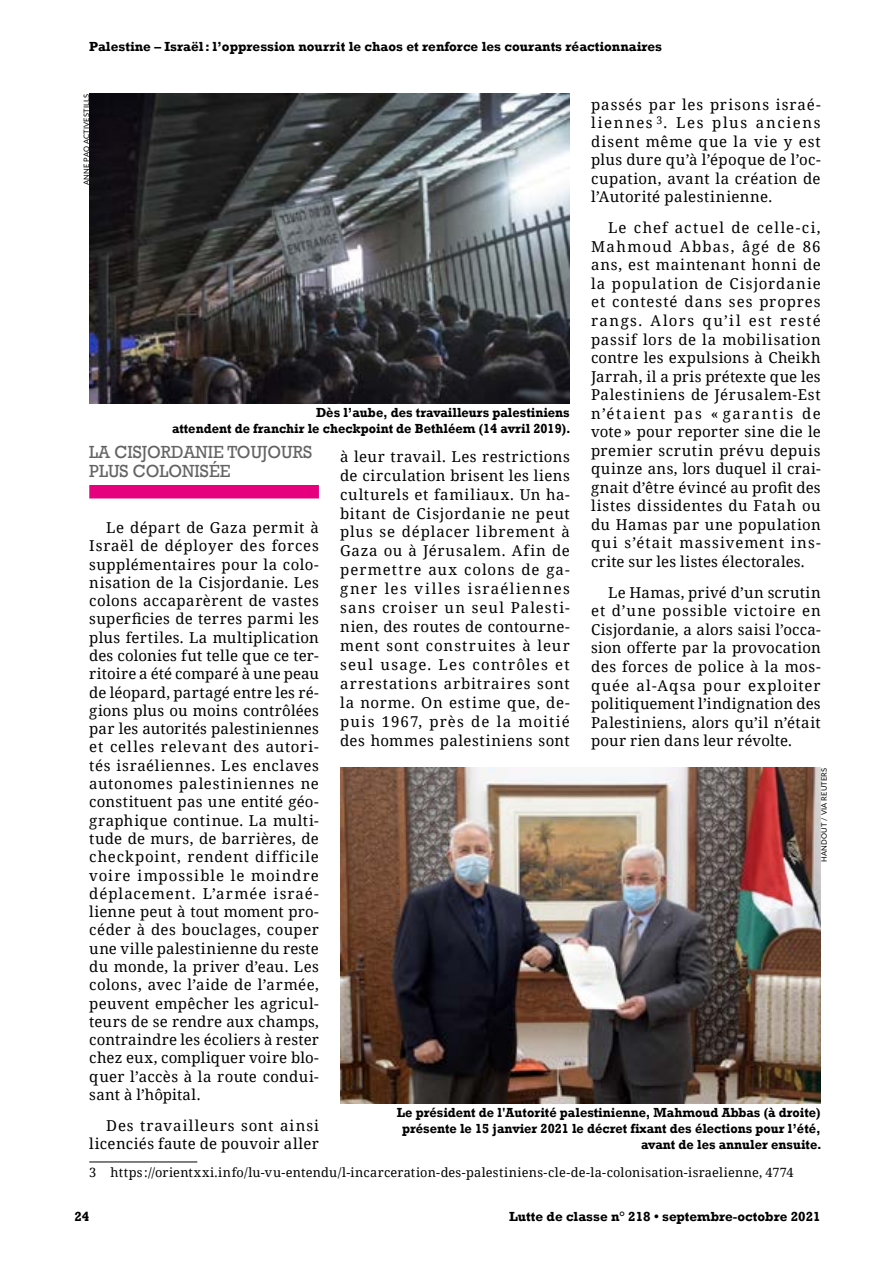
<style>
.page{position:relative;width:893px;height:1263px;background:#fff}
.page>*{position:absolute;margin:0;border:0;box-sizing:border-box;transform-origin:0 0}
.t1{font:18px/18.3px "Rockwell";color:#646363;scale:.95 1}
.t2{font:15px/18.3px "Noto Serif";letter-spacing:.03em;color:#000;text-align:justify}
.t3{font:700 13.5px/16.2px "Rockwell";color:#000;text-align:right;scale:.95 1}
.t4{font:700 13.5px "Rockwell";color:#000}
.t5{font:12.75px "Noto Serif";letter-spacing:.02em;color:#000}
.t6{font:7.5px "Lato";letter-spacing:.025em;color:#000}
</style>
<div class="page">
<div style="left:89px;top:485px;width:230px;height:13px;background:#e6007d"></div>
<hr style="left:89px;top:1162px;width:108px;height:1px;background:#000">
<img style="left:89px;top:94px;width:481px;height:309px">
<img style="left:340px;top:767px;width:481px;height:336px">
<p class="t4" style="left:89px;top:39px;width:574px">Palestine – Israël: l’oppression nourrit le chaos et renforce les courants réactionnaires</p>
<p class="t6" style="left:81px;top:185px;width:93px;rotate:-90deg">ANNE PAQ ACTIVESTILLS</p>
<p class="t2" style="left:591px;top:94px;width:231px">passés par les prisons israé&shy;liennes <sup>3</sup>. Les plus anciens disent même que la vie y est plus dure qu’à l’époque de l’oc&shy;cupation, avant la création de l’Autorité palestinienne.</p>
<p class="t2" style="left:591px;top:218px;width:231px;text-indent:17px">Le chef actuel de celle-ci, Mahmoud Abbas, âgé de 86 ans, est maintenant honni de la population de Cisjordanie et contesté dans ses propres rangs. Alors qu’il est resté passif lors de la mobilisation contre les expulsions à Cheikh Jarrah, il a pris prétexte que les Palestiniens de Jérusalem-Est n’étaient pas « garantis de vote» pour reporter sine die le premier scrutin prévu depuis quinze ans, lors duquel il crai&shy;gnait d’être évincé au profit des listes dissidentes du Fatah ou du Hamas par une population qui s’était massivement ins&shy;crite sur les listes électorales.</p>
<p class="t2" style="left:591px;top:583px;width:231px;text-indent:17px">Le Hamas, privé d’un scrutin et d’une possible victoire en Cisjordanie, a alors saisi l’occa&shy;sion offerte par la provocation des forces de police à la mos&shy;quée al-Aqsa pour exploiter politiquement l’indignation des Palestiniens, alors qu’il n’était pour rien dans leur révolte.</p>
<p class="t3" style="left:172px;top:404px;width:421px">Dès l’aube, des travailleurs palestiniens<br>attendent de franchir le checkpoint de Bethléem (14 avril 2019).</p>
<p class="t1" style="left:89px;top:443px;width:236px">LA CISJORDANIE TOUJOURS<br>PLUS COLONISÉE</p>
<p class="t2" style="left:340px;top:446px;width:231px;line-height:18.9px">à leur travail. Les restrictions de circulation brisent les liens culturels et familiaux. Un ha&shy;bitant de Cisjordanie ne peut plus se déplacer librement à Gaza ou à Jérusalem. Afin de permettre aux colons de ga&shy;gner les villes israéliennes sans croiser un seul Palesti&shy;nien, des routes de contourne&shy;ment sont construites à leur seul usage. Les contrôles et arrestations arbitraires sont la norme. On estime que, de&shy;puis 1967, près de la moitié des hommes palestiniens sont</p>
<p class="t2" style="left:89px;top:518px;width:231px;text-indent:17px">Le départ de Gaza permit à Israël de déployer des forces supplémentaires pour la colo&shy;nisation de la Cisjordanie. Les colons accaparèrent de vastes superficies de terres parmi les plus fertiles. La multiplication des colonies fut telle que ce ter&shy;ritoire a été comparé à une peau de léopard, partagé entre les ré&shy;gions plus ou moins contrôlées par les autorités palestiniennes et celles relevant des autori&shy;tés israéliennes. Les enclaves autonomes palestiniennes ne constituent pas une entité géo&shy;graphique continue. La multi&shy;tude de murs, de barrières, de checkpoint, rendent difficile voire impossible le moindre déplacement. L’armée israé&shy;lienne peut à tout moment pro&shy;céder à des bouclages, couper une ville palestinienne du reste du monde, la priver d’eau. Les colons, avec l’aide de l’armée, peuvent empêcher les agricul&shy;teurs de se rendre aux champs, contraindre les écoliers à rester chez eux, compliquer voire blo&shy;quer l’accès à la route condui&shy;sant à l’hôpital.</p>
<p class="t2" style="left:89px;top:1116px;width:231px;text-align:right">Des travailleurs sont ainsi licenciés faute de pouvoir aller</p>
<p class="t5" style="left:89px;top:1164px;width:706px">3 https://orientxxi.info/lu-vu-entendu/l-incarceration-des-palestiniens-cle-de-la-colonisation-israelienne, 4774</p>
<p class="t6" style="left:819px;top:862px;width:96px;rotate:-90deg">HANDOUT / VIA REUTERS</p>
<p class="t3" style="left:397px;top:1104px;width:449px">Le président de l'Autorité palestinienne, Mahmoud Abbas (à droite) présente le 15 janvier 2021 le décret fixant des élections pour l’été, avant de les annuler ensuite.</p>
<p class="t4" style="left:74px;top:1208px;width:16px">24</p>
<p class="t4" style="left:509px;top:1208px;width:313px">Lutte de classe n° 218 • septembre-octobre 2021</p>
</div>
